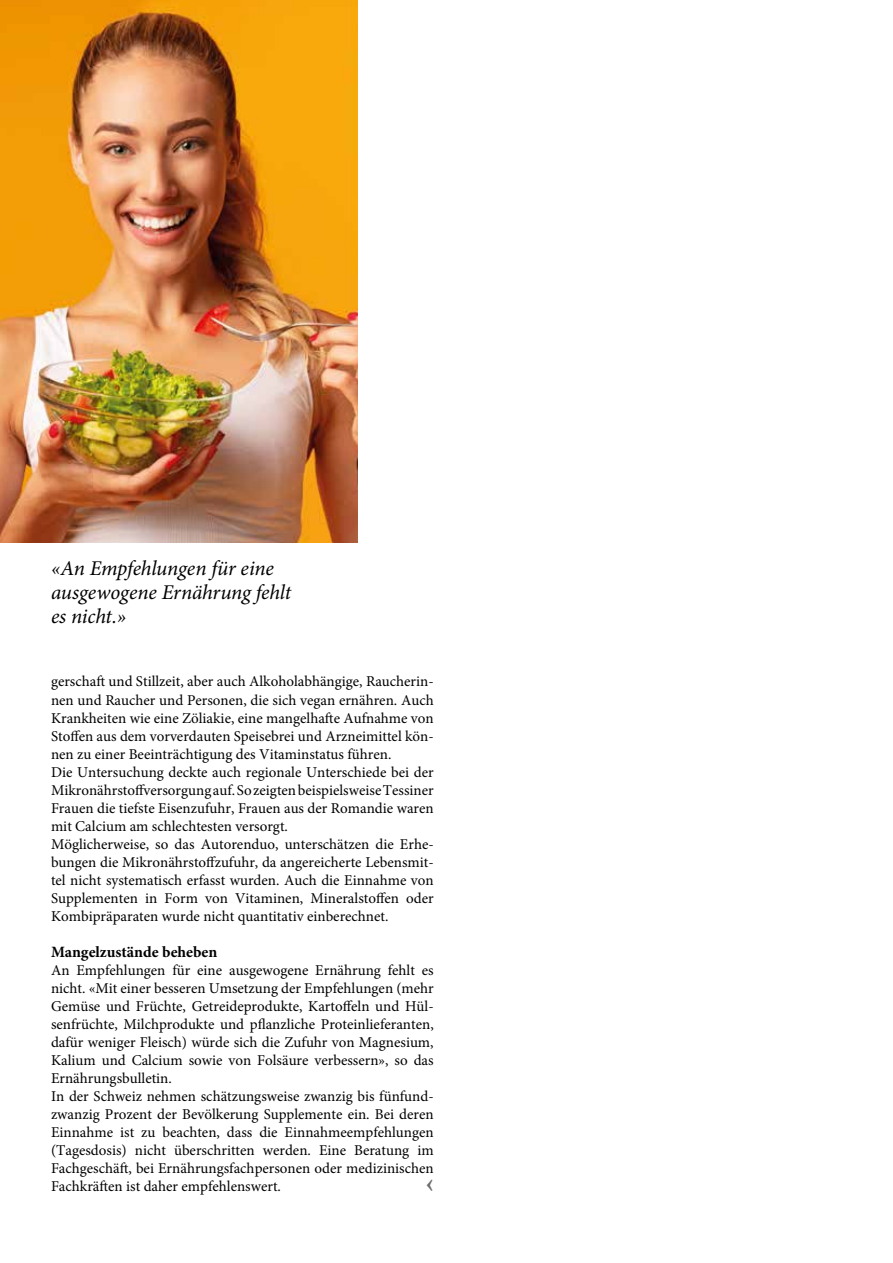
<style>
.page{position:relative;width:893px;height:1263px;background:#fff}
.page>*{position:absolute;margin:0;border:0;box-sizing:border-box;transform-origin:0 0}
.t1{font:700 30px "Minion Pro";color:#706f6f}
.t2{font:italic 21px/24px "Minion Pro";letter-spacing:-.01em;color:#000}
.t3{font:700 15.75px "Minion Pro";color:#000}
.t4{font:15px/18px "Minion Pro";color:#000}
</style>
<div class="page">
<img style="left:0;top:0;width:357px;height:542px">
<h2 class="t2" style="left:51px;top:556px;width:242px">«An Empfehlungen für eine ausgewogene Ernährung fehlt es nicht.»</h2>
<p class="t4" style="left:51px;top:673px;width:384px">gerschaft und Stillzeit, aber auch Alkoholabhängige, Raucherin&shy;nen und Raucher und Personen, die sich vegan ernähren. Auch Krankheiten wie eine Zöliakie, eine mangelhafte Aufnahme von Stoffen aus dem vorverdauten Speisebrei und Arzneimittel kön&shy;nen zu einer Beeinträchtigung des Vitaminstatus führen.<br>Die Untersuchung deckte auch regionale Unterschiede bei der Mikronährstoffversorgung auf. So zeigten beispielsweise Tessiner Frauen die tiefste Eisenzufuhr, Frauen aus der Romandie waren mit Calcium am schlechtesten versorgt.<br>Möglicherweise, so das Autorenduo, unterschätzen die Erhe&shy;bungen die Mikronährstoffzufuhr, da angereicherte Lebensmit&shy;tel nicht systematisch erfasst wurden. Auch die Einnahme von Supplementen in Form von Vitaminen, Mineralstoffen oder Kombipräparaten wurde nicht quantitativ einberechnet.</p>
<p class="t3" style="left:51px;top:940px;width:168px">Mangelzustände beheben</p>
<p class="t4" style="left:51px;top:961px;width:384px">An Empfehlungen für eine ausgewogene Ernährung fehlt es nicht. «Mit einer besseren Umsetzung der Empfehlungen (mehr Gemüse und Früchte, Getreideprodukte, Kartoffeln und Hül&shy;senfrüchte, Milchprodukte und pflanzliche Proteinlieferanten, dafür weniger Fleisch) würde sich die Zufuhr von Magnesium, Kalium und Calcium sowie von Folsäure verbessern», so das Ernährungsbulletin.<br>In der Schweiz nehmen schätzungsweise zwanzig bis fünfund&shy;zwanzig Prozent der Bevölkerung Supplemente ein. Bei deren Einnahme ist zu beachten, dass die Einnahmeempfehlungen (Tagesdosis) nicht überschritten werden. Eine Beratung im Fachgeschäft, bei Ernährungsfachpersonen oder medizinischen Fachkräften ist daher empfehlenswert.</p>
<h1 class="t1" style="left:425px;top:1161px;width:10px">‹</h1>
</div>
